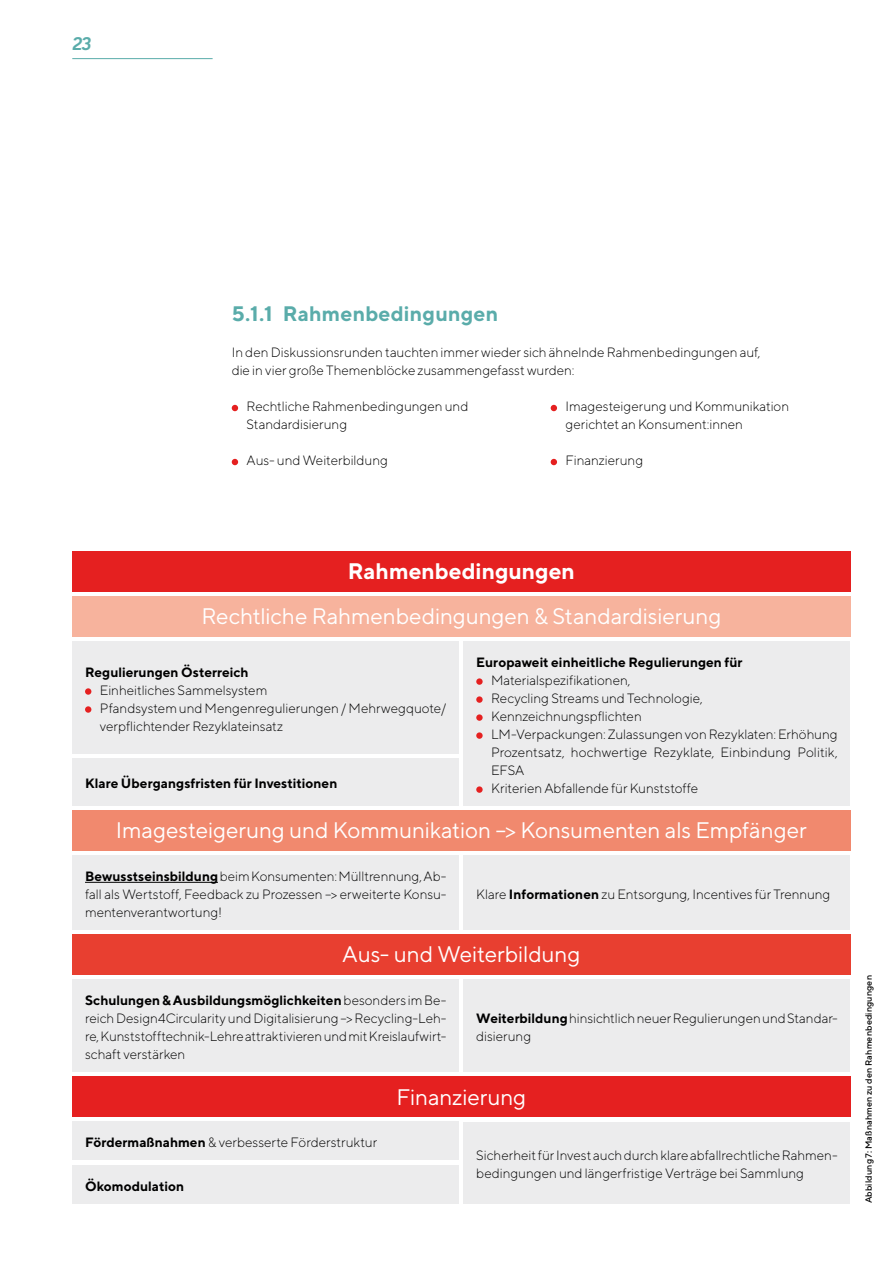
<style>
.page{position:relative;width:893px;height:1263px;background:#fff}
.page>*{position:absolute;margin:0;border:0;box-sizing:border-box;transform-origin:0 0}
.t1{font:22.5px "TT Norms";letter-spacing:-.01em;color:#fff}
.t2{font:700 22.5px "TT Norms";color:#fff}
.t3{font:700 21px "TT Norms";letter-spacing:.01em;color:#5aacaa}
.t4{font:italic 700 18px "Corporative Soft Alt";color:#5aacaa}
.t5{font:300 13.5px/18px "TT Norms";letter-spacing:-.005em;color:#000}
.t6{font:700 13.5px "TT Norms";color:#000}
.t7{font:500 9px "TT Norms";letter-spacing:.01em;color:#000}
.s1{font-weight:700}
</style>
<div class="page">
<svg style="left:232px;top:405px;width:6px;height:6px"></svg>
<svg style="left:232px;top:459px;width:6px;height:6px"></svg>
<svg style="left:551px;top:405px;width:6px;height:6px"></svg>
<svg style="left:551px;top:459px;width:6px;height:6px"></svg>
<hr style="left:72px;top:58px;width:141px;height:1px;background:#5aacaa">
<div style="left:72px;top:551px;width:778px;height:40px;background:#e52020"></div>
<div style="left:72px;top:596px;width:778px;height:40px;background:#f7b39d"></div>
<div style="left:72px;top:810px;width:778px;height:40px;background:#f1896e"></div>
<div style="left:72px;top:934px;width:778px;height:40px;background:#e83f30"></div>
<div style="left:72px;top:1077px;width:778px;height:40px;background:#e52020"></div>
<div style="left:72px;top:641px;width:387px;height:112px;background:#ececed"></div>
<div style="left:85px;top:688px;width:6px;height:7px;background:#e52020;border-radius:50%"></div>
<div style="left:85px;top:706px;width:6px;height:7px;background:#e52020;border-radius:50%"></div>
<div style="left:72px;top:855px;width:387px;height:75px;background:#ececed"></div>
<hr style="left:85px;top:882px;width:133px;height:1px;background:#000">
<div style="left:72px;top:979px;width:387px;height:93px;background:#ececed"></div>
<div style="left:72px;top:1121px;width:387px;height:39px;background:#ececed"></div>
<div style="left:72px;top:1165px;width:387px;height:38px;background:#ececed"></div>
<div style="left:463px;top:855px;width:387px;height:75px;background:#ececed"></div>
<div style="left:463px;top:979px;width:387px;height:93px;background:#ececed"></div>
<div style="left:463px;top:1121px;width:387px;height:82px;background:#ececed"></div>
<div style="left:72px;top:758px;width:387px;height:47px;background:#ececed"></div>
<div style="left:463px;top:641px;width:387px;height:164px;background:#ececed"></div>
<svg style="left:476px;top:678px;width:7px;height:7px"></svg>
<svg style="left:476px;top:696px;width:7px;height:7px"></svg>
<svg style="left:476px;top:714px;width:7px;height:7px"></svg>
<svg style="left:476px;top:732px;width:7px;height:7px"></svg>
<svg style="left:476px;top:786px;width:7px;height:7px"></svg>
<h3 class="t4" style="left:72px;top:34px;width:20px">23</h3>
<h2 class="t3" style="left:232px;top:301px;width:268px">5.1.1 Rahmenbedingungen</h2>
<p class="t5" style="left:232px;top:343px;width:530px">In den Diskussionsrunden tauchten immer wieder sich ähnelnde Rahmenbedingungen auf, die in vier große Themenblöcke zusammengefasst wurden:</p>
<p class="t5" style="left:247px;top:397px;width:223px">Rechtliche Rahmenbedingungen und<br>Standardisierung</p>
<p class="t5" style="left:247px;top:451px;width:143px">Aus- und Weiterbildung</p>
<p class="t5" style="left:566px;top:397px;width:225px">Imagesteigerung und Kommunikation gerichtet an Konsument:innen</p>
<p class="t5" style="left:566px;top:451px;width:79px">Finanzierung</p>
<h1 class="t2" style="left:348px;top:557px;width:229px">Rahmenbedingungen</h1>
<h1 class="t1" style="left:201px;top:602px;width:522px">Rechtliche Rahmenbedingungen &amp; Standardisierung</h1>
<p class="t6" style="left:85px;top:663px;width:165px">Regulierungen Österreich</p>
<p class="t5" style="left:100px;top:681px;width:348px">Einheitliches Sammelsystem<br>Pfandsystem und Mengenregulierungen / Mehrwegquote/ verpflichtender Rezyklateinsatz</p>
<p class="t6" style="left:85px;top:775px;width:254px">Klare Übergangsfristen für Investitionen</p>
<p class="t6" style="left:476px;top:653px;width:268px">Europaweit einheitliche Regulierungen für</p>
<p class="t5" style="left:491px;top:671px;width:348px">Materialspezifikationen,<br>Recycling Streams und Technologie, Kennzeichnungspflichten<br>LM-Verpackungen: Zulassungen von Rezyklaten: Erhöhung Prozentsatz, hochwertige Rezyklate, Einbindung Politik, EFSA<br>Kriterien Abfallende für Kunststoffe</p>
<h1 class="t1" style="left:116px;top:816px;width:692px">Imagesteigerung und Kommunikation --&gt; Konsumenten als Empfänger</h1>
<p class="t5" style="left:85px;top:867px;width:363px;text-align:justify"><span class="s1">Bewusstseinsbildung</span>beim Konsumenten: Mülltrennung, Ab&shy;fall als Wertstoff, Feedback zu Prozessen --&gt; erweiterte Konsu&shy;mentenverantwortung!</p>
<p class="t5" style="left:476px;top:885px;width:356px">Klare <span class="s1">Informationen</span> zu Entsorgung, Incentives für Trennung</p>
<h1 class="t1" style="left:342px;top:941px;width:240px">Aus- und Weiterbildung</h1>
<p class="t5" style="left:85px;top:991px;width:363px;text-align:justify"><span class="s1">Schulungen &amp; Ausbildungsmöglichkeiten</span> besonders im Be&shy;reich Design4Circularity und Digitalisierung --&gt; Recycling-Leh&shy;re, Kunststofftechnik-Lehre attraktivieren und mit Kreislaufwirt&shy;schaft verstärken</p>
<p class="t5" style="left:476px;top:1009px;width:363px"><span class="s1">Weiterbildung</span> hinsichtlich neuer Regulierungen und Standar&shy;disierung</p>
<p class="t5" style="left:85px;top:1133px;width:294px"><span class="s1">Fördermaßnahmen</span> &amp; verbesserte Förderstruktur</p>
<p class="t6" style="left:85px;top:1177px;width:101px">Ökomodulation</p>
<h1 class="t1" style="left:396px;top:1083px;width:131px">Finanzierung</h1>
<p class="t5" style="left:476px;top:1146px;width:363px">Sicherheit für Invest auch durch klare abfallrechtliche Rahmen&shy;bedingungen und längerfristige Verträge bei Sammlung</p>
<p class="t7" style="left:863px;top:1203px;width:230px;rotate:-90deg">Abbildung 7: Maßnahmen zu den Rahmenbedingungen</p>
</div>
